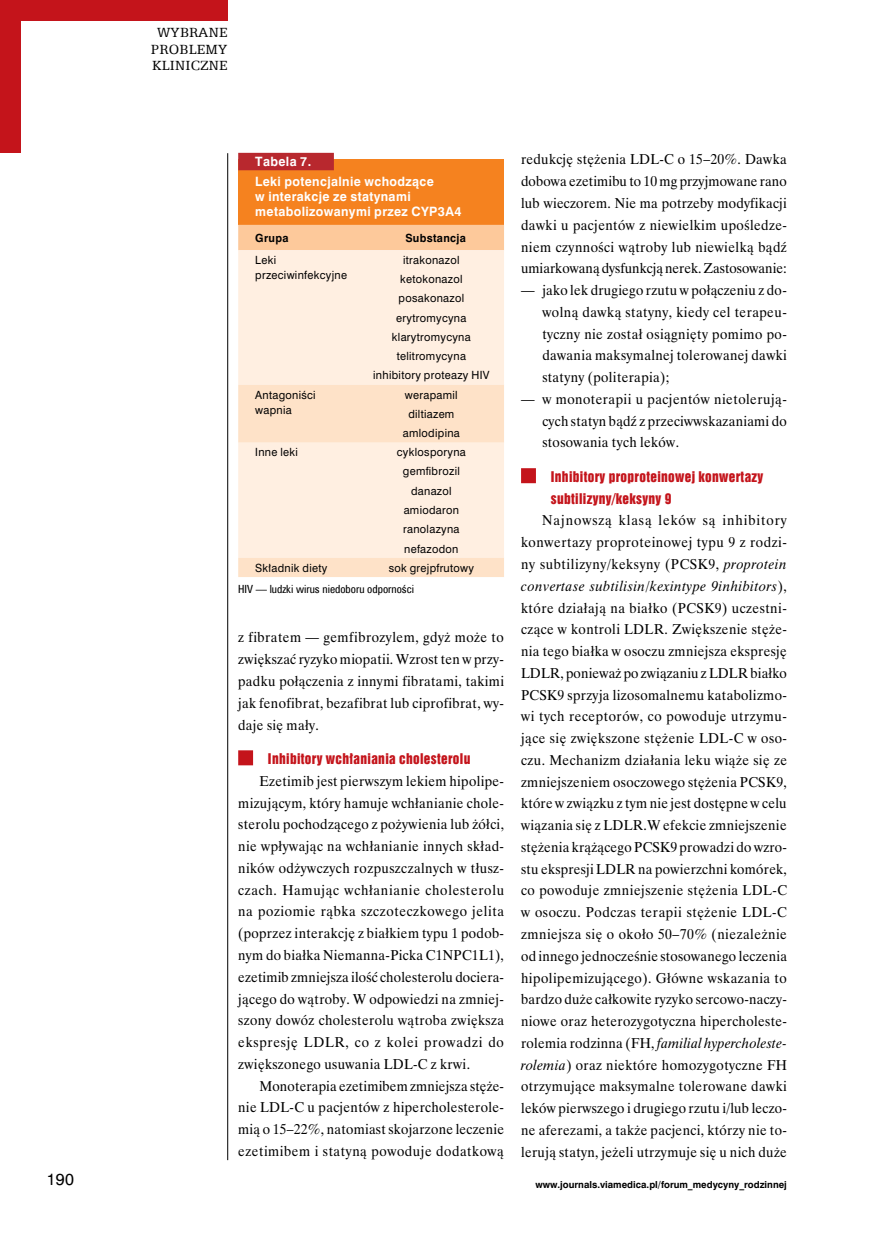
<style>
.page{position:relative;width:872px;height:1234px;background:#fff}
.page>*{position:absolute;margin:0;border:0;box-sizing:border-box;transform-origin:0 0}
.t1{font:15px/16.5px "Egyptian 505 EU";letter-spacing:.015em;color:#000;text-align:center}
.t2{font:15px "Swis 721 PL";color:#000}
.t3{font:14.25px/21.8px "Time Ibis EE";letter-spacing:.025em;color:#000;text-align:justify;scale:.95 1}
.t4{font:13.5px/21.8px "Swis 921 EU";letter-spacing:.025em;color:#c4141b}
.t5{font:700 12px/20.4px "Swis 721 PL";letter-spacing:.03em;color:#fff}
.t6{font:11.25px "Zurich Cn EU";color:#000}
.t7{font:10.5px/19.2px "Swis 721 PL";letter-spacing:.03em;color:#000;text-align:center}
.t8{font:700 10.5px "Swis 721 PL";letter-spacing:.03em;color:#000}
.t9{font:700 9px "Swis 721 PL";color:#000}
.s1{font-style:italic}
</style>
<div class="page">
<hr style="left:227px;top:153px;width:1px;height:1006px;background:#000">
<div style="left:0;top:0;width:227px;height:21px;background:#c4141b"></div>
<div style="left:0;top:0;width:21px;height:153px;background:#c4141b"></div>
<div style="left:238px;top:160px;width:266px;height:65px;background:#f5821f"></div>
<div style="left:238px;top:225px;width:266px;height:25px;background:#fdc99b"></div>
<div style="left:238px;top:250px;width:266px;height:135px;background:#ffefe1"></div>
<svg style="left:238px;top:385px;width:266px;height:192px;background:#fee9d7"></svg>
<div style="left:238px;top:153px;width:96px;height:17px;background:#b8282e"></div>
<div style="left:238px;top:750px;width:15px;height:15px;background:#c4141b"></div>
<div style="left:521px;top:468px;width:15px;height:15px;background:#c4141b"></div>
<p class="t1" style="left:151px;top:24px;width:78px">WYBRANE<br>PROBLEMY<br>KLINICZNE</p>
<p class="t5" style="left:255px;top:151px;width:180px">Tabela 7.<br>Leki potencjalnie wchodzące</p>
<p class="t5" style="left:255px;top:189px;width:208px;line-height:15px">w interakcje ze statynami metabolizowanymi przez CYP3A4</p>
<p class="t8" style="left:255px;top:231px;width:35px">Grupa</p>
<p class="t8" style="left:405px;top:231px;width:62px">Substancja</p>
<p class="t7" style="left:255px;top:252px;width:93px;line-height:15px;text-align:left">Leki przeciwinfekcyjne</p>
<p class="t7" style="left:373px;top:250px;width:118px">itrakonazol ketokonazol posakonazol erytromycyna klarytromycyna telitromycyna inhibitory proteazy HIV</p>
<p class="t7" style="left:255px;top:387px;width:62px;line-height:15px;text-align:left">Antagoniści wapnia</p>
<p class="t7" style="left:403px;top:385px;width:59px">werapamil diltiazem amlodipina</p>
<p class="t7" style="left:255px;top:442px;width:44px">Inne leki</p>
<p class="t7" style="left:397px;top:442px;width:70px">cyklosporyna gemfibrozil danazol amiodaron ranolazyna nefazodon</p>
<p class="t7" style="left:255px;top:557px;width:74px">Składnik diety</p>
<p class="t7" style="left:389px;top:557px;width:87px">sok grejpfrutowy</p>
<p class="t6" style="left:238px;top:582px;width:177px">HIV — ludzki wirus niedoboru odporności</p>
<p class="t3" style="left:238px;top:626px;width:281px">z fibratem — gemfibrozylem, gdyż może to zwiększać ryzyko miopatii. Wzrost ten w przy&shy;padku połączenia z innymi fibratami, takimi jak fenofibrat, bezafibrat lub ciprofibrat, wy&shy;daje się mały.</p>
<p class="t4" style="left:268px;top:747px;width:204px">Inhibitory wchłaniania cholesterolu</p>
<p class="t3" style="left:238px;top:769px;width:281px;text-indent:21px">Ezetimib jest pierwszym lekiem hipolipe&shy;mizującym, który hamuje wchłanianie chole&shy;sterolu pochodzącego z pożywienia lub żółci, nie wpływając na wchłanianie innych skład&shy;ników odżywczych rozpuszczalnych w tłusz&shy;czach. Hamując wchłanianie cholesterolu na poziomie rąbka szczoteczkowego jelita (poprzez interakcję z białkiem typu 1 podob&shy;nym do białka Niemanna-Picka C1NPC1L1), ezetimib zmniejsza ilość cholesterolu dociera&shy;jącego do wątroby. W odpowiedzi na zmniej&shy;szony dowóz cholesterolu wątroba zwiększa ekspresję LDLR, co z kolei prowadzi do zwiększonego usuwania LDL-C z krwi.</p>
<p class="t3" style="left:238px;top:1074px;width:281px;text-indent:21px">Monoterapia ezetimibem zmniejsza stęże&shy;nie LDL-C u pacjentów z hipercholesterole&shy;mią o 15–22%, natomiast skojarzone leczenie ezetimibem i statyną powoduje dodatkową</p>
<p class="t3" style="left:521px;top:148px;width:281px">redukcję stężenia LDL-C o 15–20%. Dawka dobowa ezetimibu to 10 mg przyjmowane rano lub wieczorem. Nie ma potrzeby modyfikacji dawki u pacjentów z niewielkim upośledze&shy;niem czynności wątroby lub niewielką bądź umiarkowaną dysfunkcją nerek. Zastosowanie:</p>
<p class="t3" style="left:542px;top:279px;width:259px;text-indent:-21px">— jako lek drugiego rzutu w połączeniu z do&shy;wolną dawką statyny, kiedy cel terapeu&shy;tyczny nie został osiągnięty pomimo po&shy;dawania maksymalnej tolerowanej dawki statyny (politerapia);</p>
<p class="t3" style="left:542px;top:388px;width:259px;text-indent:-21px">— w monoterapii u pacjentów nietolerują&shy;cych statyn bądź z przeciwwskazaniami do stosowania tych leków.</p>
<p class="t4" style="left:551px;top:465px;width:214px">Inhibitory proproteinowej konwertazy subtilizyny/keksyny 9</p>
<p class="t3" style="left:521px;top:509px;width:281px;text-indent:21px">Najnowszą klasą leków są inhibitory konwertazy proproteinowej typu 9 z rodzi&shy;ny subtilizyny/keksyny (PCSK9, <span class="s1">proprotein convertase subtilisin/kexintype 9inhibitors</span>), które działają na białko (PCSK9) uczestni&shy;czące w kontroli LDLR. Zwiększenie stęże&shy;nia tego białka w osoczu zmniejsza ekspresję LDLR, ponieważ po związaniu z LDLR białko PCSK9 sprzyja lizosomalnemu katabolizmo&shy;wi tych receptorów, co powoduje utrzymu&shy;jące się zwiększone stężenie LDL-C w oso&shy;czu. Mechanizm działania leku wiąże się ze zmniejszeniem osoczowego stężenia PCSK9, które w związku z tym nie jest dostępne w celu wiązania się z LDLR.W efekcie zmniejszenie stężenia krążącego PCSK9 prowadzi do wzro&shy;stu ekspresji LDLR na powierzchni komórek, co powoduje zmniejszenie stężenia LDL-C w osoczu. Podczas terapii stężenie LDL-C zmniejsza się o około 50–70% (niezależnie od innego jednocześnie stosowanego leczenia hipolipemizującego). Główne wskazania to bardzo duże całkowite ryzyko sercowo-naczy&shy;niowe oraz heterozygotyczna hipercholeste&shy;rolemia rodzinna (FH, <span class="s1">familial hypercholeste&shy;rolemia</span>) oraz niektóre homozygotyczne FH otrzymujące maksymalne tolerowane dawki leków pierwszego i drugiego rzutu i/lub leczo&shy;ne aferezami, a także pacjenci, którzy nie to&shy;lerują statyn, jeżeli utrzymuje się u nich duże</p>
<p class="t2" style="left:47px;top:1169px;width:29px">190</p>
<p class="t9" style="left:535px;top:1178px;width:253px">www.journals.viamedica.pl/forum_medycyny_rodzinnej</p>
</div>
